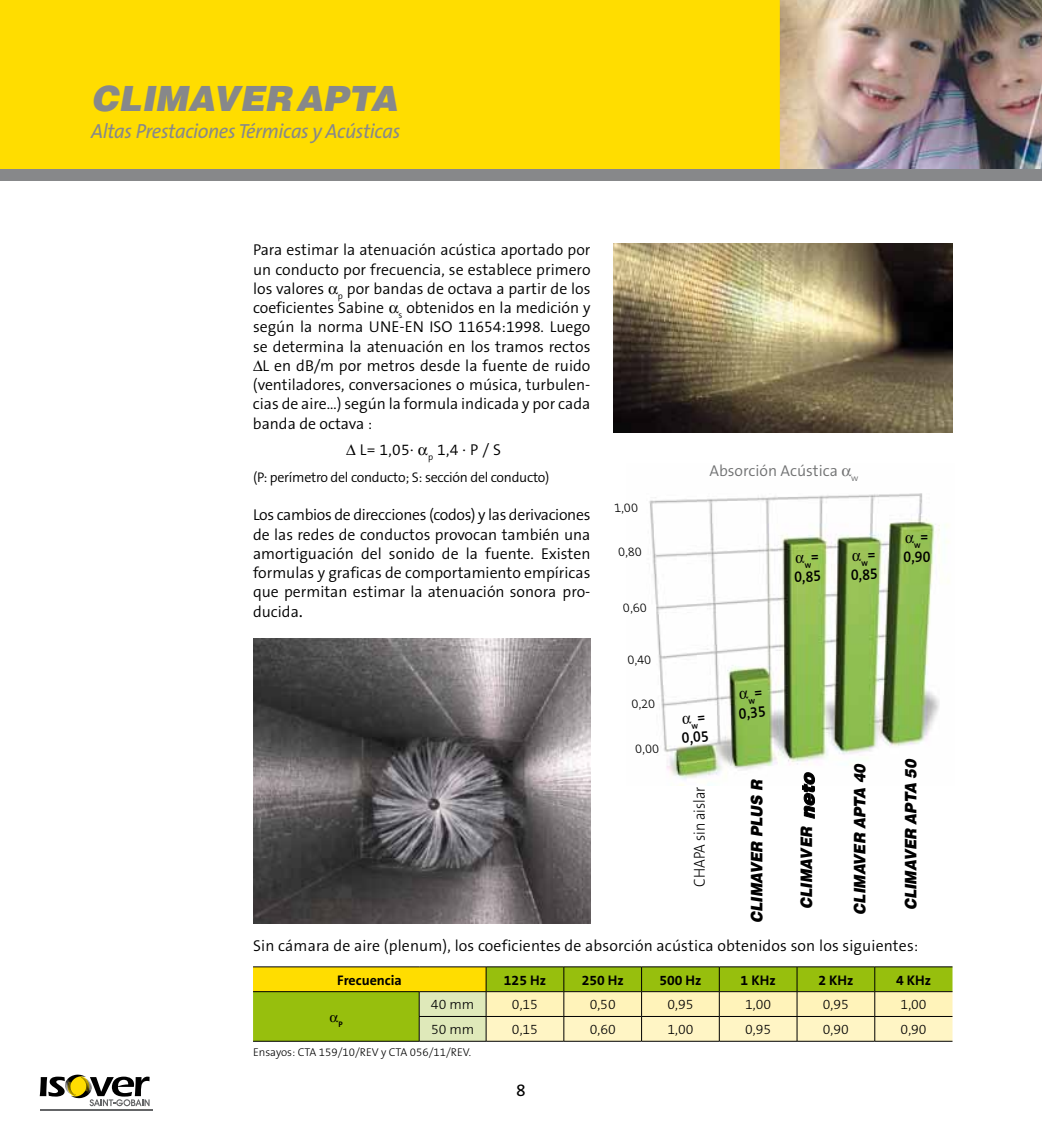
<style>
.page{position:relative;width:1042px;height:1141px;background:#fff}
.page>*{position:absolute;margin:0;border:0;box-sizing:border-box;transform-origin:0 0}
.t1{font:italic 900 34.82px "Helvetica";color:#87888a}
.t2{font:italic 20.47px "The Sans B5 Plain";letter-spacing:-.02em;color:#87888a}
.t3{font:17.5px "The Sans B5 Plain";color:#000}
.t4{font:italic 900 15.92px "Helvetica";letter-spacing:-.01em;color:#000;scale:.9 1}
.t5{font:600 15.92px "The Sans B6";color:#000;scale:.9 1}
.t6{font:300 15.92px "The Sans B3";color:#000;scale:.9 1}
.t7{font:300 15.75px/19.2px "The Sans B4";color:#000;text-align:justify}
.t8{font:300 15.75px "The Sans B4";color:#707172}
.t9{font:300 14px "The Sans B3";color:#000}
.t10{font:300 14px "The Sans B4";letter-spacing:-.02em;color:#000}
.t11{font:700 14px "The Sans B7";color:#000}
.t12{font:300 12.95px "The Sans B3";color:#000}
.t13{font:300 11.38px "The Sans B3";color:#000}
.t14{font:700 8.05px "The Sans B7";color:#000}
.s1{font-size:19.25px}
</style>
<div class="page">
<img style="left:613px;top:243px;width:339px;height:189px">
<svg style="left:40px;top:1074px;width:110px;height:32px"></svg>
<hr style="left:40px;top:1109px;width:112px;height:1px;background:#646567">
<svg style="left:253px;top:968px;width:166px;height:73px;background:#b7c708"></svg>
<hr style="left:253px;top:967px;width:166px;height:1px;background:#000">
<hr style="left:253px;top:991px;width:166px;height:1px;background:#000">
<hr style="left:253px;top:1041px;width:166px;height:1px;background:#000">
<hr style="left:419px;top:1041px;width:67px;height:1px;background:#000">
<svg style="left:419px;top:967px;width:533px;height:74px;background:#d3d87c"></svg>
<hr style="left:486px;top:1041px;width:78px;height:1px;background:#000">
<hr style="left:564px;top:1041px;width:77px;height:1px;background:#000">
<hr style="left:641px;top:1041px;width:78px;height:1px;background:#000">
<hr style="left:719px;top:1041px;width:78px;height:1px;background:#000">
<hr style="left:797px;top:1041px;width:78px;height:1px;background:#000">
<hr style="left:875px;top:1041px;width:77px;height:1px;background:#000">
<img style="left:253px;top:638px;width:337px;height:285px">
<img style="left:649px;top:493px;width:300px;height:292px">
<svg style="left:802px;top:772px;width:13px;height:47px"></svg>
<img style="left:780px;top:0;width:262px;height:169px">
<div style="left:0;top:0;width:780px;height:169px;background:#fd0"></div>
<div style="left:0;top:169px;width:1042px;height:12px;background:#87888a"></div>
<svg style="left:330px;top:1015px;width:8px;height:7px"></svg>
<svg style="left:739px;top:691px;width:23px;height:13px"></svg>
<svg style="left:682px;top:715px;width:23px;height:13px"></svg>
<svg style="left:795px;top:554px;width:23px;height:14px"></svg>
<svg style="left:852px;top:552px;width:23px;height:14px"></svg>
<svg style="left:905px;top:534px;width:22px;height:14px"></svg>
<h1 class="t1" style="left:91px;top:75px;width:308px">CLIMAVERAPTA</h1>
<p class="t2" style="left:91px;top:120px;width:310px">Altas Prestaciones Térmicas y Acústicas</p>
<p class="t7" style="left:253px;top:241px;width:339px">Para estimar la atenuación acústica aportado por</p>
<p class="t7" style="left:253px;top:260px;width:339px">un conducto por frecuencia, se establece primero</p>
<p class="t7" style="left:253px;top:279px;width:339px">los valores <sub>p</sub> por bandas de octava a partir de los</p>
<p class="t7" style="left:253px;top:299px;width:339px">coeficientes Sabine <sub>s</sub> obtenidos en la medición y</p>
<p class="t7" style="left:253px;top:318px;width:339px">según la norma UNE-EN ISO 11654:1998. Luego</p>
<p class="t7" style="left:253px;top:337px;width:339px">se determina la atenuación en los tramos rectos</p>
<p class="t7" style="left:263px;top:356px;width:329px">L en dB/m por metros desde la fuente de ruido</p>
<p class="t7" style="left:253px;top:376px;width:339px">(ventiladores, conversaciones o música, turbulen-</p>
<p class="t7" style="left:253px;top:395px;width:339px">cias de aire…) según la formula indicada y por cada</p>
<p class="t7" style="left:253px;top:414px;width:121px">banda de octava :</p>
<p class="t7" style="left:360px;top:441px;width:143px">L= 1,05· <sub>p</sub> 1,4 · P / S</p>
<p class="t10" style="left:253px;top:470px;width:298px">(P: perímetro del conducto; S: sección del conducto)</p>
<p class="t7" style="left:253px;top:506px;width:339px">Los cambios de direcciones (codos) y las derivaciones de las redes de conductos provocan también una amortiguación del sonido de la fuente. Existen formulas y graficas de comportamiento empíricas que permitan estimar la atenuación sonora pro&shy;ducida<span class="s1">.</span></p>
<p class="t12" style="left:614px;top:501px;width:27px">1,00</p>
<p class="t12" style="left:618px;top:545px;width:27px">0,80</p>
<p class="t12" style="left:623px;top:601px;width:27px">0,60</p>
<p class="t12" style="left:628px;top:653px;width:27px">0,40</p>
<p class="t12" style="left:632px;top:697px;width:27px">0,20</p>
<p class="t12" style="left:635px;top:742px;width:27px">0,00</p>
<p class="t8" style="left:709px;top:463px;width:151px">Absorción Acústica <sub>w</sub></p>
<p class="t5" style="left:794px;top:568px;width:32px;rotate:-2deg">0,85</p>
<p class="t5" style="left:850px;top:566px;width:32px;rotate:-2deg">0,85</p>
<p class="t5" style="left:903px;top:548px;width:32px;rotate:-1deg">0,90</p>
<p class="t5" style="left:681px;top:730px;width:32px;rotate:-5deg">0,05</p>
<p class="t5" style="left:738px;top:705px;width:32px;rotate:-5deg">0,35</p>
<p class="t6" style="left:691px;top:887px;width:113px;rotate:-90deg">CHAPA sin aislar</p>
<p class="t4" style="left:746px;top:923px;width:161px;rotate:-90deg">CLIMAVER PLUS R</p>
<p class="t4" style="left:796px;top:909px;width:94px;rotate:-90deg">CLIMAVER</p>
<p class="t4" style="left:849px;top:915px;width:170px;rotate:-90deg">CLIMAVER APTA 40</p>
<p class="t4" style="left:900px;top:910px;width:170px;rotate:-90deg">CLIMAVER APTA 50</p>
<p class="t7" style="left:253px;top:936px;width:667px">Sin cámara de aire (plenum), los coeficientes de absorción acústica obtenidos son los siguientes:</p>
<p class="t11" style="left:337px;top:972px;width:66px">Frecuencia</p>
<p class="t11" style="left:504px;top:972px;width:44px">125 Hz</p>
<p class="t11" style="left:582px;top:972px;width:44px">250 Hz</p>
<p class="t11" style="left:659px;top:972px;width:44px">500 Hz</p>
<p class="t11" style="left:740px;top:972px;width:37px">1 KHz</p>
<p class="t11" style="left:818px;top:972px;width:37px">2 KHz</p>
<p class="t11" style="left:896px;top:972px;width:37px">4 KHz</p>
<p class="t14" style="left:338px;top:1020px;width:6px">P</p>
<p class="t9" style="left:431px;top:997px;width:45px">40 mm</p>
<p class="t9" style="left:512px;top:997px;width:28px">0,15</p>
<p class="t9" style="left:590px;top:997px;width:28px">0,50</p>
<p class="t9" style="left:667px;top:997px;width:28px">0,95</p>
<p class="t9" style="left:745px;top:997px;width:28px">1,00</p>
<p class="t9" style="left:823px;top:997px;width:28px">0,95</p>
<p class="t9" style="left:900px;top:997px;width:28px">1,00</p>
<p class="t9" style="left:431px;top:1022px;width:45px">50 mm</p>
<p class="t9" style="left:512px;top:1022px;width:28px">0,15</p>
<p class="t9" style="left:590px;top:1022px;width:28px">0,60</p>
<p class="t9" style="left:667px;top:1022px;width:28px">1,00</p>
<p class="t9" style="left:745px;top:1022px;width:28px">0,95</p>
<p class="t9" style="left:823px;top:1022px;width:28px">0,90</p>
<p class="t9" style="left:900px;top:1022px;width:28px">0,90</p>
<p class="t13" style="left:253px;top:1046px;width:219px">Ensayos: CTA 159/10/REV y CTA 056/11/REV.</p>
<p class="t3" style="left:516px;top:1081px;width:11px">8</p>
</div>
